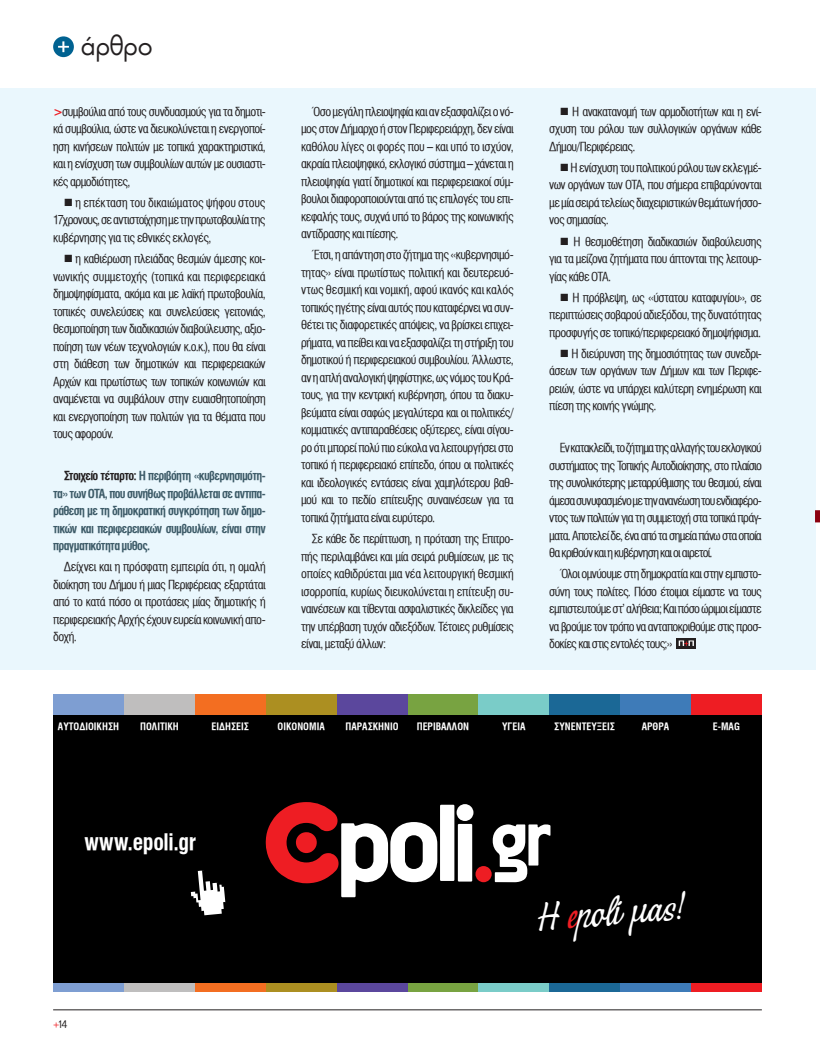
<style>
.page{position:relative;width:820px;height:1063px;background:#fff}
.page>*{position:absolute;margin:0;border:0;box-sizing:border-box;transform-origin:0 0}
.t1{font:44.5px "PF Sign Skript";color:#fff}
.t2{font:25px "PF Futura Neu";letter-spacing:-.005em;color:#231f20}
.t3{font:22.75px "UB Helvetica Cond Bold";letter-spacing:-.015em;color:#fff}
.t4{font:12.5px/17.5px "UB Helvetica Cond";letter-spacing:-.045em;color:#231f20;text-align:justify}
.t5{font:12.5px/17.5px "UB Helvetica Cond Bold";letter-spacing:-.055em;color:#3d5b68;text-align:justify}
.t6{font:300 12.5px "PF Premier Text";color:#231f20}
.t7{font:10.25px "UB Helvetica Cond Bold";color:#fff}
.s1{font-family:"UB Helvetica Cond Bold";color:#ee1d23}
.s2{color:#231f20}
.s3{color:#ee1d23}
</style>
<div class="page">
<div style="left:0;top:89px;width:815px;height:581px;background:#eaf7fd"></div>
<hr style="left:53px;top:1010px;width:709px;height:1px;background:#231f20">
<div style="left:53px;top:707px;width:709px;height:280px;background:#000"></div>
<div style="left:53px;top:694px;width:71px;height:21px;background:#7e9ed2"></div>
<div style="left:124px;top:694px;width:71px;height:21px;background:#bfbebe"></div>
<div style="left:195px;top:694px;width:71px;height:21px;background:#f36e21"></div>
<div style="left:266px;top:694px;width:71px;height:21px;background:#ac8f21"></div>
<div style="left:337px;top:694px;width:71px;height:21px;background:#5b479d"></div>
<div style="left:408px;top:694px;width:70px;height:21px;background:#78a341"></div>
<div style="left:478px;top:694px;width:71px;height:21px;background:#7accc8"></div>
<div style="left:549px;top:694px;width:71px;height:21px;background:#1b6896"></div>
<div style="left:620px;top:694px;width:71px;height:21px;background:#3e7bb8"></div>
<div style="left:691px;top:694px;width:71px;height:21px;background:#ee1d23"></div>
<div style="left:53px;top:984px;width:71px;height:8px;background:#7e9ed2"></div>
<div style="left:124px;top:984px;width:71px;height:8px;background:#bfbebe"></div>
<div style="left:195px;top:984px;width:71px;height:8px;background:#f36e21"></div>
<div style="left:266px;top:984px;width:71px;height:8px;background:#ac8f21"></div>
<div style="left:337px;top:984px;width:71px;height:8px;background:#5b479d"></div>
<div style="left:408px;top:984px;width:70px;height:8px;background:#78a341"></div>
<div style="left:478px;top:984px;width:71px;height:8px;background:#7accc8"></div>
<div style="left:549px;top:984px;width:71px;height:8px;background:#1b6896"></div>
<div style="left:620px;top:984px;width:71px;height:8px;background:#3e7bb8"></div>
<div style="left:691px;top:984px;width:71px;height:8px;background:#ee1d23"></div>
<div style="left:440px;top:805px;width:14px;height:76px;background:#fff"></div>
<svg style="left:457px;top:804px;width:93px;height:78px"></svg>
<div style="left:458px;top:824px;width:14px;height:58px;background:#fff"></div>
<svg style="left:265px;top:802px;width:172px;height:95px"></svg>
<svg style="left:190px;top:870px;width:36px;height:46px"></svg>
<div style="left:53px;top:36px;width:21px;height:21px;background:#006291;border-radius:50%"></div>
<svg style="left:58px;top:41px;width:11px;height:11px"></svg>
<svg style="left:815px;top:510px;width:5px;height:119px"></svg>
<div style="left:676px;top:638px;width:20px;height:10px;background:#231f20"></div>
<svg style="left:679px;top:640px;width:15px;height:6px"></svg>
<h2 class="t2" style="left:81px;top:30px;width:73px">άρθρο</h2>
<p class="t4" style="left:53px;top:103px;width:214px"><span class="s1">&gt;</span>συμβούλια από τους συνδυασμούς για τα δημοτι&shy;κά συμβούλια, ώστε να διευκολύνεται η ενεργοποί&shy;ηση κινήσεων πολιτών με τοπικά χαρακτηριστικά, και η ενίσχυση των συμβουλίων αυτών με ουσιαστι&shy;κές αρμοδιότητες,</p>
<p class="t4" style="left:53px;top:194px;width:214px;text-indent:11px">■ η επέκταση του δικαιώματος ψήφου στους 17χρονους, σε αντιστοίχηση με την πρωτοβουλία της κυβέρνησης για τις εθνικές εκλογές,</p>
<p class="t4" style="left:53px;top:250px;width:214px;text-indent:11px">■ η καθιέρωση πλειάδας θεσμών άμεσης κοι&shy;νωνικής συμμετοχής (τοπικά και περιφερειακά δημοψηφίσματα, ακόμα και με λαϊκή πρωτοβουλία, τοπικές συνελεύσεις και συνελεύσεις γειτονιάς, θεσμοποίηση των διαδικασιών διαβούλευσης, αξιο&shy;ποίηση των νέων τεχνολογιών κ.ο.κ.), που θα είναι στη διάθεση των δημοτικών και περιφερειακών Αρχών και πρωτίστως των τοπικών κοινωνιών και αναμένεται να συμβάλουν στην ευαισθητοποίηση και ενεργοποίηση των πολιτών για τα θέματα που τους αφορούν.</p>
<p class="t5" style="left:53px;top:467px;width:214px;text-indent:11px"><span class="s2">Στοιχείο τέταρτο:</span> Η περιβόητη «κυβερνησιμότη&shy;τα» των ΟΤΑ, που συνήθως προβάλλεται σε αντιπα&shy;ράθεση με τη δημοκρατική συγκρότηση των δημο&shy;τικών και περιφερειακών συμβουλίων, είναι στην πραγματικότητα μύθος.</p>
<p class="t4" style="left:53px;top:558px;width:214px;text-indent:11px">Δείχνει και η πρόσφατη εμπειρία ότι, η ομαλή διοίκηση του Δήμου ή μιας Περιφέρειας εξαρτάται από το κατά πόσο οι προτάσεις μίας δημοτικής ή περιφερειακής Αρχής έχουν ευρεία κοινωνική απο&shy;δοχή.</p>
<p class="t4" style="left:301px;top:103px;width:214px;text-indent:11px">Όσο μεγάλη πλειοψηφία και αν εξασφαλίζει ο νό&shy;μος στον Δήμαρχο ή στον Περιφερειάρχη, δεν είναι καθόλου λίγες οι φορές που – και υπό το ισχύον, ακραία πλειοψηφικό, εκλογικό σύστημα – χάνεται η πλειοψηφία γιατί δημοτικοί και περιφερειακοί σύμ&shy;βουλοι διαφοροποιούνται από τις επιλογές του επι&shy;κεφαλής τους, συχνά υπό το βάρος της κοινωνικής αντίδρασης και πίεσης.</p>
<p class="t4" style="left:301px;top:247px;width:214px;text-indent:11px">Έτσι, η απάντηση στο ζήτημα της «κυβερνησιμό&shy;τητας» είναι πρωτίστως πολιτική και δευτερευό&shy;ντως θεσμική και νομική, αφού ικανός και καλός τοπικός ηγέτης είναι αυτός που καταφέρνει να συν&shy;θέτει τις διαφορετικές απόψεις, να βρίσκει επιχει&shy;ρήματα, να πείθει και να εξασφαλίζει τη στήριξη του δημοτικού ή περιφερειακού συμβουλίου. Άλλωστε, αν η απλή αναλογική ψηφίστηκε, ως νόμος του Κρά&shy;τους, για την κεντρική κυβέρνηση, όπου τα διακυ&shy;βεύματα είναι σαφώς μεγαλύτερα και οι πολιτικές/ κομματικές αντιπαραθέσεις οξύτερες, είναι σίγου&shy;ρο ότι μπορεί πολύ πιο εύκολα να λειτουργήσει στο τοπικό ή περιφερειακό επίπεδο, όπου οι πολιτικές και ιδεολογικές εντάσεις είναι χαμηλότερου βαθ&shy;μού και το πεδίο επίτευξης συναινέσεων για τα τοπικά ζητήματα είναι ευρύτερο.</p>
<p class="t4" style="left:301px;top:530px;width:214px;text-indent:11px">Σε κάθε δε περίπτωση, η πρόταση της Επιτρο&shy;πής περιλαμβάνει και μία σειρά ρυθμίσεων, με τις οποίες καθιδρύεται μια νέα λειτουργική θεσμική ισορροπία, κυρίως διευκολύνεται η επίτευξη συ&shy;ναινέσεων και τίθενται ασφαλιστικές δικλείδες για την υπέρβαση τυχόν αδιεξόδων. Τέτοιες ρυθμίσεις είναι, μεταξύ άλλων:</p>
<p class="t4" style="left:549px;top:103px;width:214px;text-indent:11px">■ Η ανακατανομή των αρμοδιοτήτων και η ενί&shy;σχυση του ρόλου των συλλογικών οργάνων κάθε Δήμου/Περιφέρειας.</p>
<p class="t4" style="left:549px;top:159px;width:214px;text-indent:11px">■ Η ενίσχυση του πολιτικού ρόλου των εκλεγμέ&shy;νων οργάνων των ΟΤΑ, που σήμερα επιβαρύνονται με μία σειρά τελείως διαχειριστικών θεμάτων ήσσο&shy;νος σημασίας.</p>
<p class="t4" style="left:549px;top:233px;width:214px;text-indent:11px">■ Η θεσμοθέτηση διαδικασιών διαβούλευσης για τα μείζονα ζητήματα που άπτονται της λειτουρ&shy;γίας κάθε ΟΤΑ.</p>
<p class="t4" style="left:549px;top:289px;width:214px;text-indent:11px">■ Η πρόβλεψη, ως «ύστατου καταφυγίου», σε περιπτώσεις σοβαρού αδιεξόδου, της δυνατότητας προσφυγής σε τοπικό/περιφερειακό δημοψήφισμα.</p>
<p class="t4" style="left:549px;top:345px;width:214px;text-indent:11px">■ Η διεύρυνση της δημοσιότητας των συνεδρι&shy;άσεων των οργάνων των Δήμων και των Περιφε&shy;ρειών, ώστε να υπάρχει καλύτερη ενημέρωση και πίεση της κοινής γνώμης.</p>
<p class="t4" style="left:549px;top:439px;width:214px;text-indent:11px">Εν κατακλείδι, το ζήτημα της αλλαγής του εκλογικού συστήματος της Τοπικής Αυτοδιοίκησης, στο πλαίσιο της συνολικότερης μεταρρύθμισης του θεσμού, είναι άμεσα συνυφασμένο με την ανανέωση του ενδιαφέρο&shy;ντος των πολιτών για τη συμμετοχή στα τοπικά πράγ&shy;ματα. Αποτελεί δε, ένα από τα σημεία πάνω στα οποία θα κριθούν και η κυβέρνηση και οι αιρετοί.</p>
<p class="t4" style="left:549px;top:565px;width:214px;text-indent:11px">Όλοι ομνύουμε στη δημοκρατία και στην εμπιστο&shy;σύνη τους πολίτες. Πόσο έτοιμοι είμαστε να τους εμπιστευτούμε στ’ αλήθεια; Και πόσο ώριμοι είμαστε να βρούμε τον τρόπο να ανταποκριθούμε στις προσ&shy;δοκίες και στις εντολές τους;»</p>
<p class="t7" style="left:58px;top:721px;width:63px">ΑΥΤΟΔΙΟΙΚΗΣΗ</p>
<p class="t7" style="left:140px;top:721px;width:40px">ΠΟΛΙΤΙΚΗ</p>
<p class="t7" style="left:212px;top:721px;width:39px">ΕΙΔΗΣΕΙΣ</p>
<p class="t7" style="left:278px;top:721px;width:49px">ΟΙΚΟΝΟΜΙΑ</p>
<p class="t7" style="left:345px;top:721px;width:55px">ΠΑΡΑΣΚΗΝΙΟ</p>
<p class="t7" style="left:417px;top:721px;width:54px">ΠΕΡΙΒΑΛΛΟΝ</p>
<p class="t7" style="left:502px;top:721px;width:25px">ΥΓΕΙΑ</p>
<p class="t7" style="left:554px;top:721px;width:62px">ΣΥΝΕΝΤΕΥΞΕΙΣ</p>
<p class="t7" style="left:642px;top:721px;width:29px">ΑΡΘΡΑ</p>
<p class="t7" style="left:713px;top:721px;width:28px">Ε-ΜΑG</p>
<h3 class="t3" style="left:84px;top:829px;width:114px">www.epoli.gr</h3>
<p class="t6" style="left:53px;top:1019px;width:16px"><span class="s3">+</span>14</p>
<h1 class="t1" style="left:534px;top:896px;width:147px;rotate:-5deg">H <span class="s3">e</span>poli μας!</h1>
</div>
